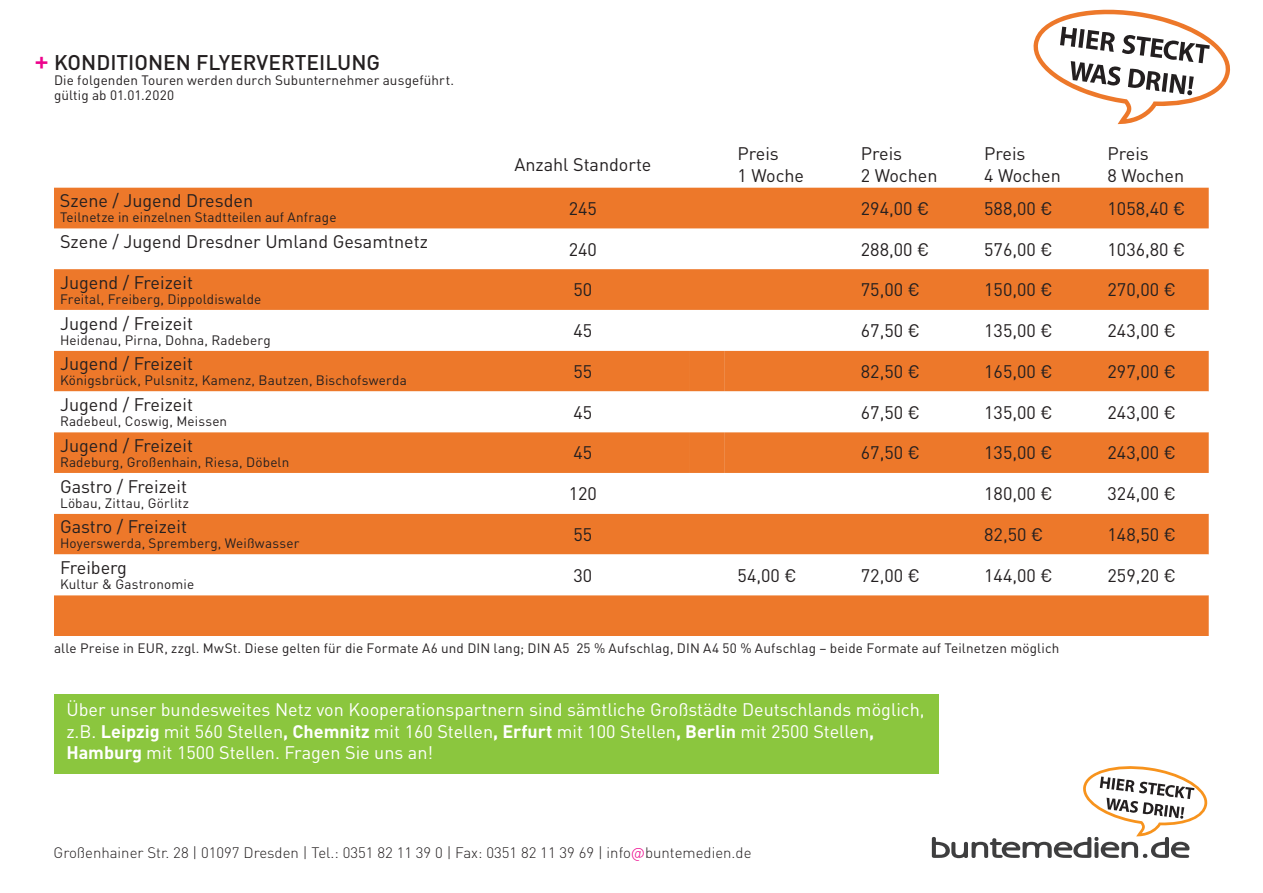
<style>
.page{position:relative;width:1263px;height:893px;background:#fff}
.page>*{position:absolute;margin:0;border:0;box-sizing:border-box;transform-origin:0 0}
.t1{font:500 27px "DIN Pro";color:#ed028c}
.t2{font:500 21px "DIN Pro";color:#231f20}
.t3{font:18px/21.6px "DIN Pro";color:#231f20}
.t4{font:18px/21.6px "DIN Pro";color:#fff}
.t5{font:300 15px "DIN Pro";color:#231f20}
.t6{font:13.5px/15px "DIN Pro";letter-spacing:.01em;color:#231f20}
.s1{font-weight:700}
.s2{color:#ed028c}
</style>
<div class="page">
<svg style="left:932px;top:765px;width:276px;height:93px"></svg>
<svg style="left:1033px;top:9px;width:198px;height:116px"></svg>
<div style="left:54px;top:694px;width:884px;height:79px;background:#8bc63e"></div>
<div style="left:54px;top:188px;width:1155px;height:41px;background:#ed782a"></div>
<div style="left:54px;top:269px;width:1155px;height:367px;background:#ed782a"></div>
<svg style="left:54px;top:310px;width:1155px;height:285px"></svg>
<h2 class="t2" style="left:54px;top:48px;width:328px">KONDITIONEN FLYERVERTEILUNG</h2>
<p class="t6" style="left:54px;top:72px;width:402px">Die folgenden Touren werden durch Subunternehmer ausgeführt. gültig ab 01.01.2020</p>
<h1 class="t1" style="left:34px;top:42px;width:16px">+</h1>
<h3 class="t3" style="left:60px;top:189px;width:195px">Szene / Jugend Dresden</h3>
<p class="t6" style="left:60px;top:209px;width:278px">Teilnetze in einzelnen Stadtteilen auf Anfrage</p>
<h3 class="t3" style="left:514px;top:153px;width:139px">Anzahl Standorte</h3>
<h3 class="t3" style="left:737px;top:142px;width:68px">Preis<br>1 Woche</h3>
<h3 class="t3" style="left:861px;top:142px;width:78px">Preis<br>2 Wochen</h3>
<h3 class="t3" style="left:984px;top:142px;width:78px">Preis<br>4 Wochen</h3>
<h3 class="t3" style="left:1107px;top:142px;width:78px">Preis<br>8 Wochen</h3>
<h3 class="t3" style="left:569px;top:197px;width:30px">245</h3>
<h3 class="t3" style="left:861px;top:197px;width:70px">294,00 €</h3>
<h3 class="t3" style="left:984px;top:197px;width:70px">588,00 €</h3>
<h3 class="t3" style="left:1107px;top:197px;width:79px">1058,40 €</h3>
<h3 class="t3" style="left:60px;top:230px;width:369px">Szene / Jugend Dresdner Umland Gesamtnetz</h3>
<h3 class="t3" style="left:569px;top:238px;width:30px">240</h3>
<h3 class="t3" style="left:861px;top:238px;width:70px">288,00 €</h3>
<h3 class="t3" style="left:984px;top:238px;width:70px">576,00 €</h3>
<h3 class="t3" style="left:1107px;top:238px;width:79px">1036,80 €</h3>
<h3 class="t3" style="left:60px;top:271px;width:135px">Jugend / Freizeit</h3>
<p class="t6" style="left:60px;top:291px;width:203px">Freital, Freiberg, Dippoldiswalde</p>
<h3 class="t3" style="left:573px;top:278px;width:20px">50</h3>
<h3 class="t3" style="left:861px;top:278px;width:61px">75,00 €</h3>
<h3 class="t3" style="left:984px;top:278px;width:70px">150,00 €</h3>
<h3 class="t3" style="left:1107px;top:278px;width:70px">270,00 €</h3>
<h3 class="t3" style="left:60px;top:312px;width:135px">Jugend / Freizeit</h3>
<p class="t6" style="left:60px;top:332px;width:212px">Heidenau, Pirna, Dohna, Radeberg</p>
<h3 class="t3" style="left:60px;top:352px;width:135px">Jugend / Freizeit</h3>
<p class="t6" style="left:60px;top:372px;width:348px">Königsbrück, Pulsnitz, Kamenz, Bautzen, Bischofswerda</p>
<h3 class="t3" style="left:60px;top:393px;width:135px">Jugend / Freizeit</h3>
<p class="t6" style="left:60px;top:413px;width:169px">Radebeul, Coswig, Meissen</p>
<h3 class="t3" style="left:60px;top:434px;width:135px">Jugend / Freizeit</h3>
<p class="t6" style="left:60px;top:454px;width:231px">Radeburg, Großenhain, Riesa, Döbeln</p>
<h3 class="t3" style="left:60px;top:475px;width:129px">Gastro / Freizeit</h3>
<p class="t6" style="left:60px;top:495px;width:130px">Löbau, Zittau, Görlitz</p>
<h3 class="t3" style="left:60px;top:515px;width:129px">Gastro / Freizeit</h3>
<p class="t6" style="left:60px;top:536px;width:241px">Hoyerswerda, Spremberg, Weißwasser</p>
<h3 class="t3" style="left:60px;top:556px;width:69px">Freiberg</h3>
<p class="t6" style="left:60px;top:576px;width:136px">Kultur &amp; Gastronomie</p>
<h3 class="t3" style="left:573px;top:319px;width:20px">45</h3>
<h3 class="t3" style="left:861px;top:319px;width:61px">67,50 €</h3>
<h3 class="t3" style="left:984px;top:319px;width:70px">135,00 €</h3>
<h3 class="t3" style="left:1107px;top:319px;width:70px">243,00 €</h3>
<h3 class="t3" style="left:573px;top:360px;width:20px">55</h3>
<h3 class="t3" style="left:861px;top:360px;width:61px">82,50 €</h3>
<h3 class="t3" style="left:984px;top:360px;width:70px">165,00 €</h3>
<h3 class="t3" style="left:1107px;top:360px;width:70px">297,00 €</h3>
<h3 class="t3" style="left:573px;top:401px;width:20px">45</h3>
<h3 class="t3" style="left:861px;top:401px;width:61px">67,50 €</h3>
<h3 class="t3" style="left:984px;top:401px;width:70px">135,00 €</h3>
<h3 class="t3" style="left:1107px;top:401px;width:70px">243,00 €</h3>
<h3 class="t3" style="left:573px;top:441px;width:20px">45</h3>
<h3 class="t3" style="left:861px;top:441px;width:61px">67,50 €</h3>
<h3 class="t3" style="left:984px;top:441px;width:70px">135,00 €</h3>
<h3 class="t3" style="left:1107px;top:441px;width:70px">243,00 €</h3>
<h3 class="t3" style="left:569px;top:482px;width:30px">120</h3>
<h3 class="t3" style="left:984px;top:482px;width:70px">180,00 €</h3>
<h3 class="t3" style="left:1107px;top:482px;width:70px">324,00 €</h3>
<h3 class="t3" style="left:573px;top:523px;width:20px">55</h3>
<h3 class="t3" style="left:984px;top:523px;width:61px">82,50 €</h3>
<h3 class="t3" style="left:1107px;top:523px;width:70px">148,50 €</h3>
<h3 class="t3" style="left:573px;top:564px;width:20px">30</h3>
<h3 class="t3" style="left:738px;top:564px;width:61px">54,00 €</h3>
<h3 class="t3" style="left:861px;top:564px;width:61px">72,00 €</h3>
<h3 class="t3" style="left:984px;top:564px;width:70px">144,00 €</h3>
<h3 class="t3" style="left:1107px;top:564px;width:70px">259,20 €</h3>
<p class="t6" style="left:54px;top:640px;width:1007px">alle Preise in EUR, zzgl. MwSt. Diese gelten für die Formate A6 und DIN lang; DIN A5 25 % Aufschlag, DIN A4 50 % Aufschlag – beide Formate auf Teilnetzen möglich</p>
<p class="t4" style="left:66px;top:698px;width:860px">Über unser bundesweites Netz von Kooperationspartnern sind sämtliche Großstädte Deutschlands möglich, z.B. <span class="s1">Leipzig</span> mit 560 Stellen<span class="s1">, Chemnitz</span> mit 160 Stellen<span class="s1">, Erfurt</span> mit 100 Stellen<span class="s1">, Berlin</span> mit 2500 Stellen<span class="s1">,<br>Hamburg</span> mit 1500 Stellen. Fragen Sie uns an!</p>
<p class="t5" style="left:54px;top:842px;width:699px">Großenhainer Str. 28 | 01097 Dresden | Tel.: 0351 82 11 39 0 | Fax: 0351 82 11 39 69 | info<span class="s2">@</span>buntemedien.de</p>
</div>
